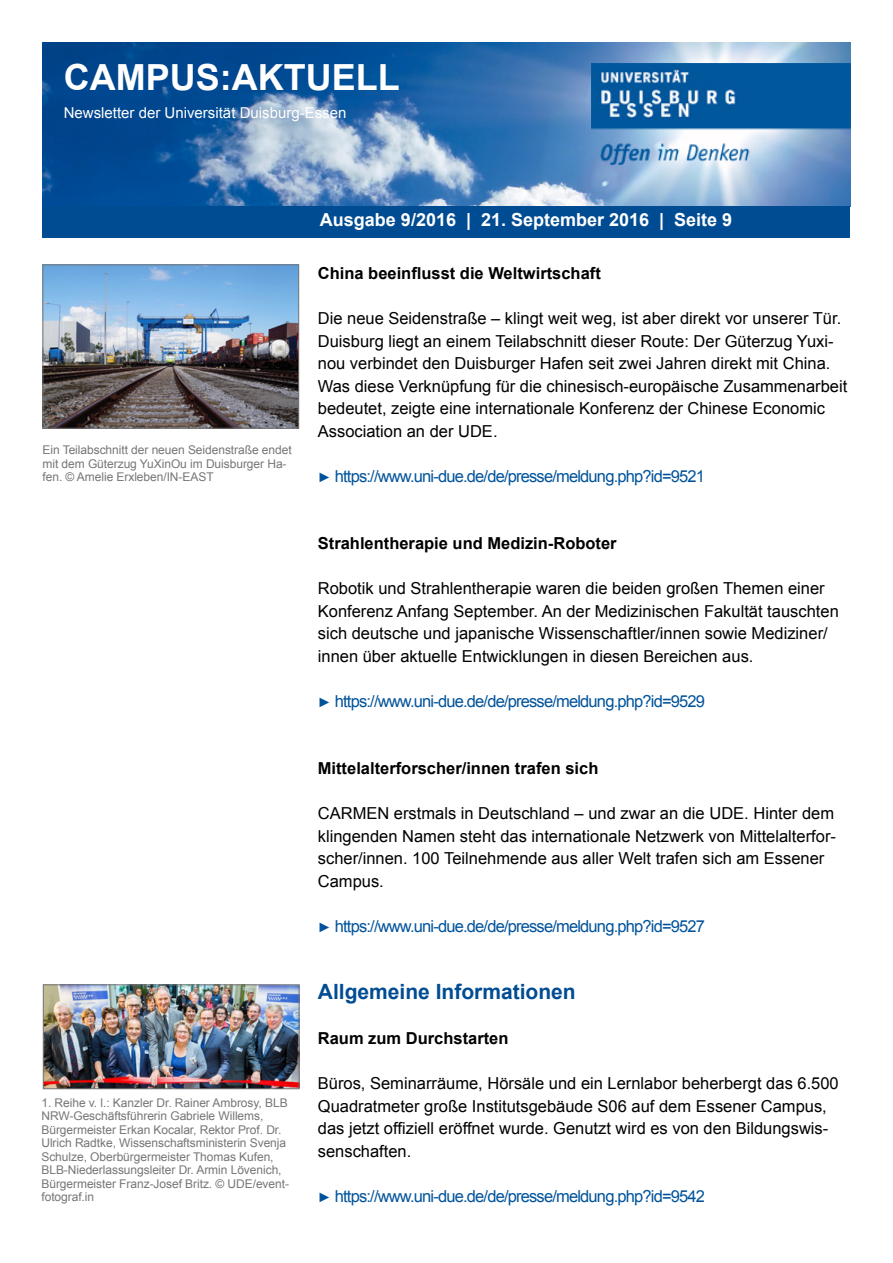
<style>
.page{position:relative;width:893px;height:1263px;background:#fff}
.page>*{position:absolute;margin:0;border:0;box-sizing:border-box;transform-origin:0 0}
.t1{font:700 36px "Arial";color:#fff}
.t2{font:700 21px "Arial";color:#004c93}
.t3{font:700 18px "Arial";color:#fff}
.t4{font:16.5px/22.5px "Arial";color:#000}
.t5{font:16.5px "Arial";letter-spacing:-.05em;color:#00539b}
.t6{font:700 16.5px "Arial";color:#000}
.t7{font:15px "Arial";color:#fff}
.t8{font:12px/13.5px "Arial";letter-spacing:-.005em;color:#767676}
.s1{font-size:13.5px}
</style>
<div class="page">
<img style="left:43px;top:43px;width:807px;height:163px">
<img style="left:591px;top:64px;width:259px;height:100px">
<div style="left:43px;top:206px;width:807px;height:32px;background:#004c93"></div>
<img style="left:45px;top:986px;width:252px;height:101px">
<div style="left:43px;top:984px;width:256px;height:105px;border:1px solid #767676"></div>
<img style="left:45px;top:266px;width:252px;height:161px">
<div style="left:43px;top:264px;width:256px;height:165px;border:1px solid #767676"></div>
<h1 class="t1" style="left:64px;top:53px;width:337px">CAMPUS:AKTUELL</h1>
<p class="t7" style="left:64px;top:103px;width:284px">Newsletter der Universität Duisburg-Essen</p>
<p class="t8" style="left:43px;top:443px;width:251px">Ein Teilabschnitt der neuen Seidenstraße endet mit dem Güterzug YuXinOu im Duisburger Ha&shy;fen. © Amelie Erxleben/IN-EAST</p>
<p class="t8" style="left:41px;top:1096px;width:249px">1. Reihe v. l.: Kanzler Dr. Rainer Ambrosy, BLB NRW-Geschäftsführerin Gabriele Willems, Bürgermeister Erkan Kocalar, Rektor Prof. Dr.<br>Ulrich Radtke, Wissenschaftsministerin Svenja Schulze, Oberbürgermeister Thomas Kufen, BLB-Niederlassungsleiter Dr. Armin Lövenich, Bürgermeister Franz-Josef Britz. © UDE/event&shy;fotograf.in</p>
<p class="t3" style="left:320px;top:208px;width:414px">Ausgabe 9/2016 | 21. September 2016 | Seite 9</p>
<p class="t6" style="left:318px;top:262px;width:284px">China beeinflusst die Weltwirtschaft</p>
<p class="t4" style="left:318px;top:307px;width:531px">Die neue Seidenstraße – klingt weit weg, ist aber direkt vor unserer Tür.<br>Duisburg liegt an einem Teilabschnitt dieser Route: Der Güterzug Yuxi&shy;nou verbindet den Duisburger Hafen seit zwei Jahren direkt mit China.<br>Was diese Verknüpfung für die chinesisch-europäische Zusammenarbeit bedeutet, zeigte eine internationale Konferenz der Chinese Economic Association an der UDE.</p>
<p class="t5" style="left:318px;top:465px;width:389px"><span class="s1">►</span> https://www.uni-due.de/de/presse/meldung.php?id=9521</p>
<p class="t6" style="left:318px;top:532px;width:300px">Strahlentherapie und Medizin-Roboter</p>
<p class="t4" style="left:318px;top:577px;width:522px">Robotik und Strahlentherapie waren die beiden großen Themen einer Konferenz Anfang September. An der Medizinischen Fakultät tauschten sich deutsche und japanische Wissenschaftler/innen sowie Mediziner/ innen über aktuelle Entwicklungen in diesen Bereichen aus.</p>
<p class="t5" style="left:318px;top:690px;width:389px"><span class="s1">►</span> https://www.uni-due.de/de/presse/meldung.php?id=9529</p>
<p class="t6" style="left:318px;top:757px;width:282px">Mittelalterforscher/innen trafen sich</p>
<p class="t4" style="left:318px;top:802px;width:520px">CARMEN erstmals in Deutschland – und zwar an die UDE. Hinter dem klingenden Namen steht das internationale Netzwerk von Mittelalterfor&shy;scher/innen. 100 Teilnehmende aus aller Welt trafen sich am Essener Campus.</p>
<p class="t5" style="left:318px;top:915px;width:389px"><span class="s1">►</span> https://www.uni-due.de/de/presse/meldung.php?id=9527</p>
<p class="t2" style="left:318px;top:978px;width:259px">Allgemeine Informationen</p>
<p class="t6" style="left:318px;top:1027px;width:192px">Raum zum Durchstarten</p>
<p class="t4" style="left:318px;top:1072px;width:522px">Büros, Seminarräume, Hörsäle und ein Lernlabor beherbergt das 6.500<br>Quadratmeter große Institutsgebäude S06 auf dem Essener Campus, das jetzt offiziell eröffnet wurde. Genutzt wird es von den Bildungswis&shy;senschaften.</p>
<p class="t5" style="left:318px;top:1185px;width:389px"><span class="s1">►</span> https://www.uni-due.de/de/presse/meldung.php?id=9542</p>
</div>
